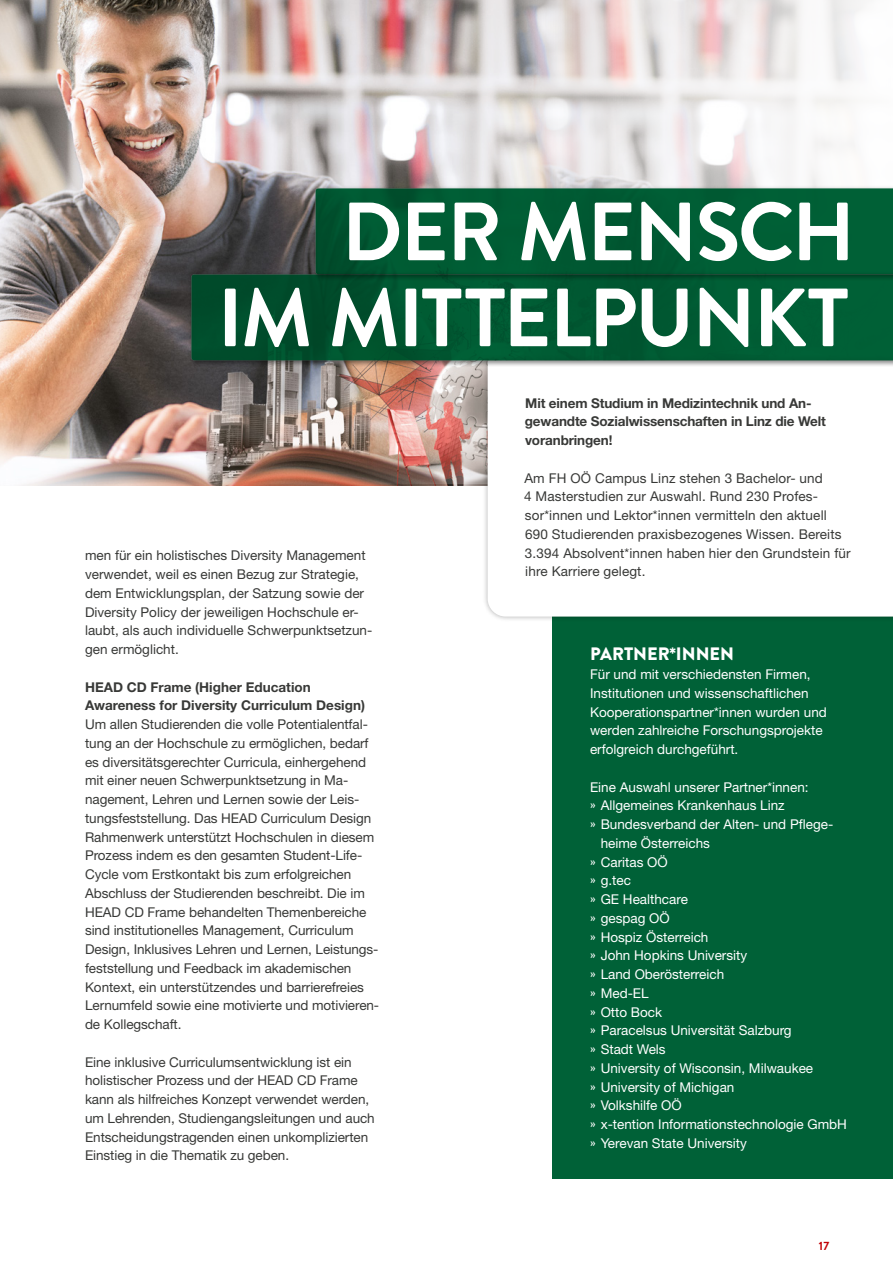
<style>
.page{position:relative;width:893px;height:1263px;background:#fff}
.page>*{position:absolute;margin:0;border:0;box-sizing:border-box;transform-origin:0 0}
.t1{font:700 82.35px "Brandon Grotesque";letter-spacing:-.025em;color:#fff}
.t2{font:900 18px "Brandon Grotesque";color:#fff}
.t3{font:13.5px/18.8px "Helvetica Neue LT Std";letter-spacing:-.005em;color:#383937}
.t4{font:13.5px/18.8px "Helvetica Neue LT Std";color:#fff}
.t5{font:700 13.5px/18.8px "Helvetica Neue LT Std";letter-spacing:-.01em;color:#383937}
.t6{font:700 12px "Brandon Grotesque";color:#c20206}
.s1{font-family:"Brandon Grotesque"}
</style>
<div class="page">
<div style="left:553px;top:617px;width:340px;height:562px;background:#006137"></div>
<img style="left:0;top:0;width:482px;height:485px">
<img style="left:363px;top:0;width:500px;height:483px">
<div style="left:482px;top:355px;width:411px;height:267px;background:#000;opacity:.31"></div>
<svg style="left:488px;top:367px;width:405px;height:250px"></svg>
<div style="left:189px;top:272px;width:704px;height:95px;background:#000;opacity:.45"></div>
<svg style="left:191px;top:274px;width:702px;height:86px;background:#005630"></svg>
<div style="left:313px;top:186px;width:580px;height:95px;background:#000;opacity:.38"></div>
<svg style="left:315px;top:188px;width:578px;height:86px;background:#015b34"></svg>
<h1 class="t1" style="left:342px;top:174px;width:515px">DER MENSCH</h1>
<h1 class="t1" style="left:217px;top:260px;width:633px">IM MITTELPUNKT</h1>
<p class="t3" style="left:85px;top:546px;width:289px">men für ein holistisches Diversity Management verwendet, weil es einen Bezug zur Strategie, dem Entwicklungsplan, der Satzung sowie der Diversity Policy der jeweiligen Hochschule er&shy;laubt, als auch individuelle Schwerpunktsetzun&shy;gen ermöglicht.</p>
<p class="t5" style="left:85px;top:677px;width:281px">HEAD CD Frame (Higher Education<br>Awareness for Diversity Curriculum Design)</p>
<p class="t3" style="left:85px;top:715px;width:296px">Um allen Studierenden die volle Potentialentfal&shy;tung an der Hochschule zu ermöglichen, bedarf es diversitätsgerechter Curricula, einhergehend mit einer neuen Schwerpunktsetzung in Ma&shy;nagement, Lehren und Lernen sowie der Leis&shy;tungsfeststellung. Das HEAD Curriculum Design Rahmenwerk unterstützt Hochschulen in diesem Prozess indem es den gesamten Student-Life-Cycle vom Erstkontakt bis zum erfolgreichen Abschluss der Studierenden beschreibt. Die im HEAD CD Frame behandelten Themenbereiche sind institutionelles Management, Curriculum Design, Inklusives Lehren und Lernen, Leistungs&shy;feststellung und Feedback im akademischen Kontext, ein unterstützendes und barrierefreies Lernumfeld sowie eine motivierte und motivieren&shy;de Kollegschaft.</p>
<p class="t3" style="left:85px;top:1052px;width:291px">Eine inklusive Curriculumsentwicklung ist ein holistischer Prozess und der HEAD CD Frame kann als hilfreiches Konzept verwendet werden, um Lehrenden, Studiengangsleitungen und auch Entscheidungstragenden einen unkomplizierten Einstieg in die Thematik zu geben.</p>
<p class="t5" style="left:525px;top:393px;width:303px">Mit einem Studium in Medizintechnik und An&shy;gewandte Sozialwissenschaften in Linz die Welt voranbringen!</p>
<p class="t3" style="left:524px;top:468px;width:328px">Am FH OÖ Campus Linz stehen 3 Bachelor- und<br>4 Masterstudien zur Auswahl. Rund 230 Profes&shy;sor*innen und Lektor*innen vermitteln den aktuell 690 Studierenden praxisbezogenes Wissen. Bereits 3.394 Absolvent*innen haben hier den Grundstein für ihre Karriere gelegt.</p>
<h2 class="t2" style="left:590px;top:641px;width:145px">PARTNER*INNEN</h2>
<p class="t4" style="left:590px;top:665px;width:238px">Für und mit verschiedensten Firmen, Institutionen und wissenschaftlichen Kooperationspartner*innen wurden und werden zahlreiche Forschungsprojekte erfolgreich durchgeführt.</p>
<p class="t4" style="left:590px;top:777px;width:220px">Eine Auswahl unserer Partner*innen:</p>
<p class="t4" style="left:590px;top:796px;width:196px"><span class="s1">»</span> Allgemeines Krankenhaus Linz</p>
<p class="t4" style="left:590px;top:815px;width:243px"><span class="s1">»</span> Bundesverband der Alten- und Pflege-</p>
<p class="t4" style="left:601px;top:833px;width:111px">heime Österreichs</p>
<p class="t4" style="left:590px;top:852px;width:79px"><span class="s1">»</span> Caritas OÖ</p>
<p class="t4" style="left:590px;top:871px;width:42px"><span class="s1">»</span> g.tec</p>
<p class="t4" style="left:590px;top:890px;width:99px"><span class="s1">»</span> GE Healthcare</p>
<p class="t4" style="left:590px;top:908px;width:81px"><span class="s1">»</span> gespag OÖ</p>
<p class="t4" style="left:590px;top:927px;width:120px"><span class="s1">»</span> Hospiz Österreich</p>
<p class="t4" style="left:590px;top:946px;width:159px"><span class="s1">»</span> John Hopkins University</p>
<p class="t4" style="left:590px;top:965px;width:136px"><span class="s1">»</span> Land Oberösterreich</p>
<p class="t4" style="left:590px;top:983px;width:60px"><span class="s1">»</span> Med-EL</p>
<p class="t4" style="left:590px;top:1002px;width:74px"><span class="s1">»</span> Otto Bock</p>
<p class="t4" style="left:590px;top:1021px;width:203px"><span class="s1">»</span> Paracelsus Universität Salzburg</p>
<p class="t4" style="left:590px;top:1040px;width:77px"><span class="s1">»</span> Stadt Wels</p>
<p class="t4" style="left:590px;top:1058px;width:225px"><span class="s1">»</span> University of Wisconsin, Milwaukee</p>
<p class="t4" style="left:590px;top:1077px;width:146px"><span class="s1">»</span> University of Michigan</p>
<p class="t4" style="left:590px;top:1096px;width:93px"><span class="s1">»</span> Volkshilfe OÖ</p>
<p class="t4" style="left:590px;top:1115px;width:258px"><span class="s1">»</span> x-tention Informationstechnologie GmbH</p>
<p class="t4" style="left:590px;top:1133px;width:158px"><span class="s1">»</span> Yerevan State University</p>
<p class="t6" style="left:819px;top:1237px;width:12px">17</p>
</div>
